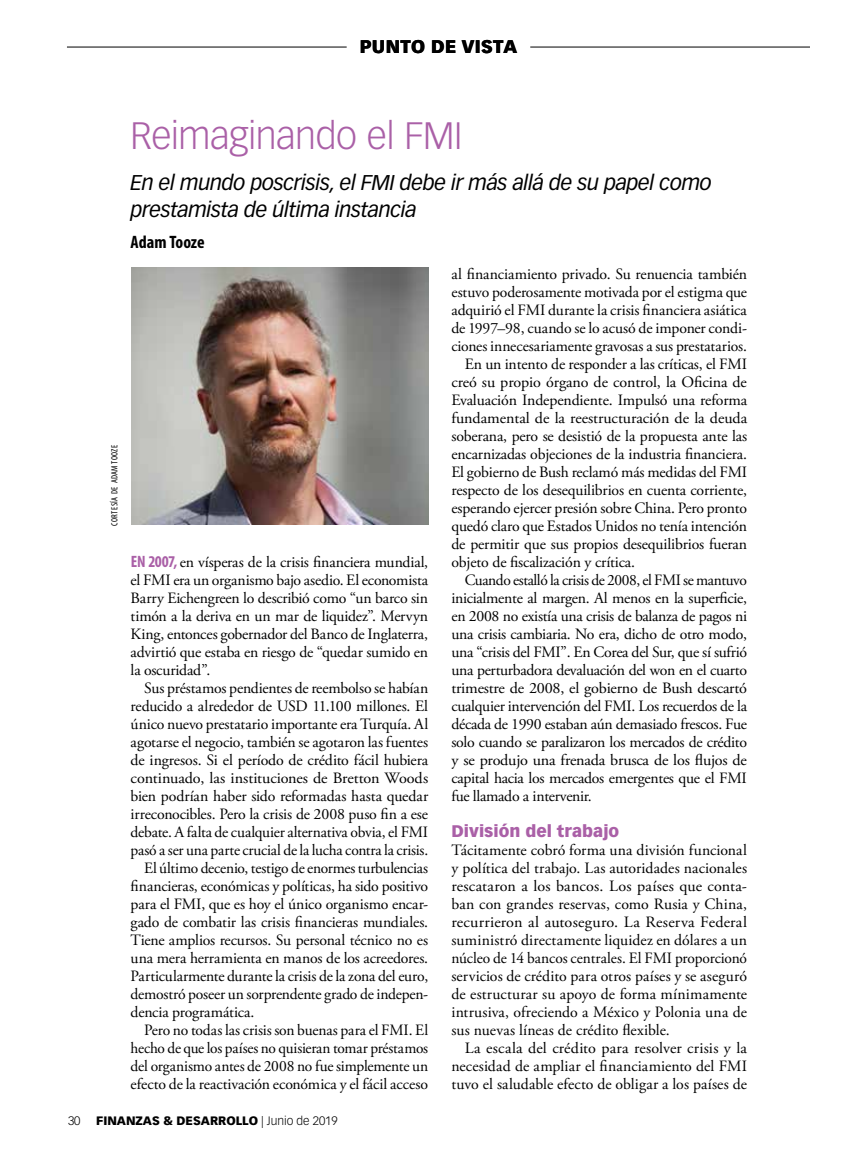
<style>
.page{position:relative;width:864px;height:1161px;background:#fff}
.page>*{position:absolute;margin:0;border:0;box-sizing:border-box;transform-origin:0 0}
.t1{font:300 37.5px "Vectora LT Std";letter-spacing:-.015em;color:#aa60a7}
.t2{font:italic 21px/27px "Vectora LT Std";letter-spacing:-.02em;color:#000}
.t3{font:900 18px "Vectora LT Std";letter-spacing:.02em;color:#000}
.t4{font:700 condensed 18px "Myriad Pro";letter-spacing:-.005em;color:#000}
.t5{font:900 16.5px "Vectora LT Std";color:#aa60a7}
.t6{font:15.75px/18px "Adobe Garamond Pro";letter-spacing:-.01em;color:#000;text-align:justify}
.t7{font:900 12px "Vectora LT Std";color:#000}
.t8{font:300 12px "Vectora LT Std";color:#000}
.t9{font:condensed 9px "Myriad Pro";letter-spacing:.04em;color:#000}
.s1{font-family:"Myriad Pro";font-weight:700;font-stretch:condensed;font-size:16.5px;color:#aa60a7}
.s2{font-weight:300}
</style>
<div class="page">
<hr style="left:67px;top:47px;width:280px;height:1px;background:#000">
<hr style="left:530px;top:47px;width:280px;height:1px;background:#000">
<img style="left:131px;top:267px;width:298px;height:257px">
<p class="t3" style="left:360px;top:35px;width:159px">PUNTO DE VISTA</p>
<p class="t9" style="left:110px;top:526px;width:82px;rotate:-90deg">CORTESÍA DE ADAM TOOZE</p>
<h1 class="t1" style="left:131px;top:114px;width:333px">Reimaginando el FMI</h1>
<h2 class="t2" style="left:131px;top:169px;width:583px">En el mundo poscrisis, el FMI debe ir más allá de su papel como prestamista de última instancia</h2>
<p class="t4" style="left:131px;top:232px;width:76px">Adam Tooze</p>
<p class="t6" style="left:131px;top:554px;width:299px"><span class="s1">EN 2007,</span> en vísperas de la crisis financiera mundial, el FMI era un organismo bajo asedio. El economista Barry Eichengreen lo describió como “un barco sin timón a la deriva en un mar de liquidez”. Mervyn King, entonces gobernador del Banco de Inglaterra, advirtió que estaba en riesgo de “quedar sumido en la oscuridad”.</p>
<p class="t6" style="left:144px;top:680px;width:286px">Sus préstamos pendientes de reembolso se habían</p>
<p class="t6" style="left:131px;top:698px;width:299px">reducido a alrededor de USD 11.100 millones. El</p>
<p class="t6" style="left:131px;top:716px;width:299px">único nuevo prestatario importante era Turquía. Al</p>
<p class="t6" style="left:131px;top:734px;width:299px">agotarse el negocio, también se agotaron las fuentes</p>
<p class="t6" style="left:131px;top:752px;width:299px">de ingresos. Si el período de crédito fácil hubiera</p>
<p class="t6" style="left:131px;top:770px;width:299px">continuado, las instituciones de Bretton Woods</p>
<p class="t6" style="left:131px;top:788px;width:299px">bien podrían haber sido reformadas hasta quedar</p>
<p class="t6" style="left:131px;top:806px;width:299px">irreconocibles. Pero la crisis de 2008 puso fin a ese</p>
<p class="t6" style="left:131px;top:824px;width:299px">debate. A falta de cualquier alternativa obvia, el FMI</p>
<p class="t6" style="left:131px;top:842px;width:299px">pasó a ser una parte crucial de la lucha contra la crisis.</p>
<p class="t6" style="left:144px;top:860px;width:286px">El último decenio, testigo de enormes turbulencias</p>
<p class="t6" style="left:131px;top:878px;width:299px">financieras, económicas y políticas, ha sido positivo</p>
<p class="t6" style="left:131px;top:896px;width:299px">para el FMI, que es hoy el único organismo encar-</p>
<p class="t6" style="left:131px;top:914px;width:299px">gado de combatir las crisis financieras mundiales.</p>
<p class="t6" style="left:131px;top:932px;width:299px">Tiene amplios recursos. Su personal técnico no es</p>
<p class="t6" style="left:131px;top:950px;width:299px">una mera herramienta en manos de los acreedores.</p>
<p class="t6" style="left:131px;top:968px;width:299px">Particularmente durante la crisis de la zona del euro,</p>
<p class="t6" style="left:131px;top:986px;width:299px">demostró poseer un sorprendente grado de indepen-</p>
<p class="t6" style="left:131px;top:1004px;width:125px">dencia programática.</p>
<p class="t6" style="left:144px;top:1022px;width:286px">Pero no todas las crisis son buenas para el FMI. El</p>
<p class="t6" style="left:131px;top:1040px;width:299px">hecho de que los países no quisieran tomar préstamos</p>
<p class="t6" style="left:131px;top:1058px;width:299px">del organismo antes de 2008 no fue simplemente un</p>
<p class="t6" style="left:131px;top:1076px;width:299px">efecto de la reactivación económica y el fácil acceso</p>
<p class="t6" style="left:451px;top:266px;width:297px">al financiamiento privado. Su renuencia también</p>
<p class="t6" style="left:451px;top:284px;width:297px">estuvo poderosamente motivada por el estigma que</p>
<p class="t6" style="left:451px;top:302px;width:297px">adquirió el FMI durante la crisis financiera asiática</p>
<p class="t6" style="left:451px;top:320px;width:297px">de 1997–98, cuando se lo acusó de imponer condi-</p>
<p class="t6" style="left:451px;top:338px;width:297px">ciones innecesariamente gravosas a sus prestatarios.</p>
<p class="t6" style="left:465px;top:356px;width:284px">En un intento de responder a las críticas, el FMI</p>
<p class="t6" style="left:451px;top:374px;width:297px">creó su propio órgano de control, la Oficina de</p>
<p class="t6" style="left:451px;top:392px;width:297px">Evaluación Independiente. Impulsó una reforma</p>
<p class="t6" style="left:451px;top:410px;width:297px">fundamental de la reestructuración de la deuda</p>
<p class="t6" style="left:451px;top:428px;width:297px">soberana, pero se desistió de la propuesta ante las</p>
<p class="t6" style="left:451px;top:446px;width:297px">encarnizadas objeciones de la industria financiera.</p>
<p class="t6" style="left:451px;top:464px;width:297px">El gobierno de Bush reclamó más medidas del FMI</p>
<p class="t6" style="left:451px;top:482px;width:297px">respecto de los desequilibrios en cuenta corriente,</p>
<p class="t6" style="left:451px;top:500px;width:297px">esperando ejercer presión sobre China. Pero pronto</p>
<p class="t6" style="left:451px;top:518px;width:297px">quedó claro que Estados Unidos no tenía intención</p>
<p class="t6" style="left:451px;top:536px;width:297px">de permitir que sus propios desequilibrios fueran</p>
<p class="t6" style="left:451px;top:554px;width:185px">objeto de fiscalización y crítica.</p>
<p class="t6" style="left:465px;top:572px;width:283px">Cuando estalló la crisis de 2008, el FMI se mantuvo</p>
<p class="t6" style="left:451px;top:590px;width:297px">inicialmente al margen. Al menos en la superficie,</p>
<p class="t6" style="left:451px;top:608px;width:297px">en 2008 no existía una crisis de balanza de pagos ni</p>
<p class="t6" style="left:451px;top:626px;width:297px">una crisis cambiaria. No era, dicho de otro modo,</p>
<p class="t6" style="left:451px;top:644px;width:297px">una “crisis del FMI”. En Corea del Sur, que sí sufrió</p>
<p class="t6" style="left:451px;top:662px;width:297px">una perturbadora devaluación del won en el cuarto</p>
<p class="t6" style="left:451px;top:680px;width:297px">trimestre de 2008, el gobierno de Bush descartó</p>
<p class="t6" style="left:451px;top:698px;width:297px">cualquier intervención del FMI. Los recuerdos de la</p>
<p class="t6" style="left:451px;top:716px;width:297px">década de 1990 estaban aún demasiado frescos. Fue</p>
<p class="t6" style="left:451px;top:734px;width:297px">solo cuando se paralizaron los mercados de crédito</p>
<p class="t6" style="left:451px;top:752px;width:297px">y se produjo una frenada brusca de los flujos de</p>
<p class="t6" style="left:451px;top:770px;width:297px">capital hacia los mercados emergentes que el FMI</p>
<p class="t6" style="left:451px;top:788px;width:142px">fue llamado a intervenir.</p>
<p class="t5" style="left:451px;top:821px;width:169px">División del trabajo</p>
<p class="t6" style="left:451px;top:842px;width:297px">Tácitamente cobró forma una división funcional y política del trabajo. Las autoridades nacionales rescataron a los bancos. Los países que conta&shy;ban con grandes reservas, como Rusia y China, recurrieron al autoseguro. La Reserva Federal suministró directamente liquidez en dólares a un núcleo de 14 bancos centrales. El FMI proporcionó servicios de crédito para otros países y se aseguró de estructurar su apoyo de forma mínimamente intrusiva, ofreciendo a México y Polonia una de sus nuevas líneas de crédito flexible.</p>
<p class="t6" style="left:451px;top:1040px;width:297px;text-indent:14px">La escala del crédito para resolver crisis y la necesidad de ampliar el financiamiento del FMI tuvo el saludable efecto de obligar a los países de</p>
<p class="t8" style="left:68px;top:1114px;width:14px">30</p>
<p class="t7" style="left:96px;top:1113px;width:243px">FINANZAS &amp; DESARROLLO <span class="s2">| Junio de 2019</span></p>
</div>
